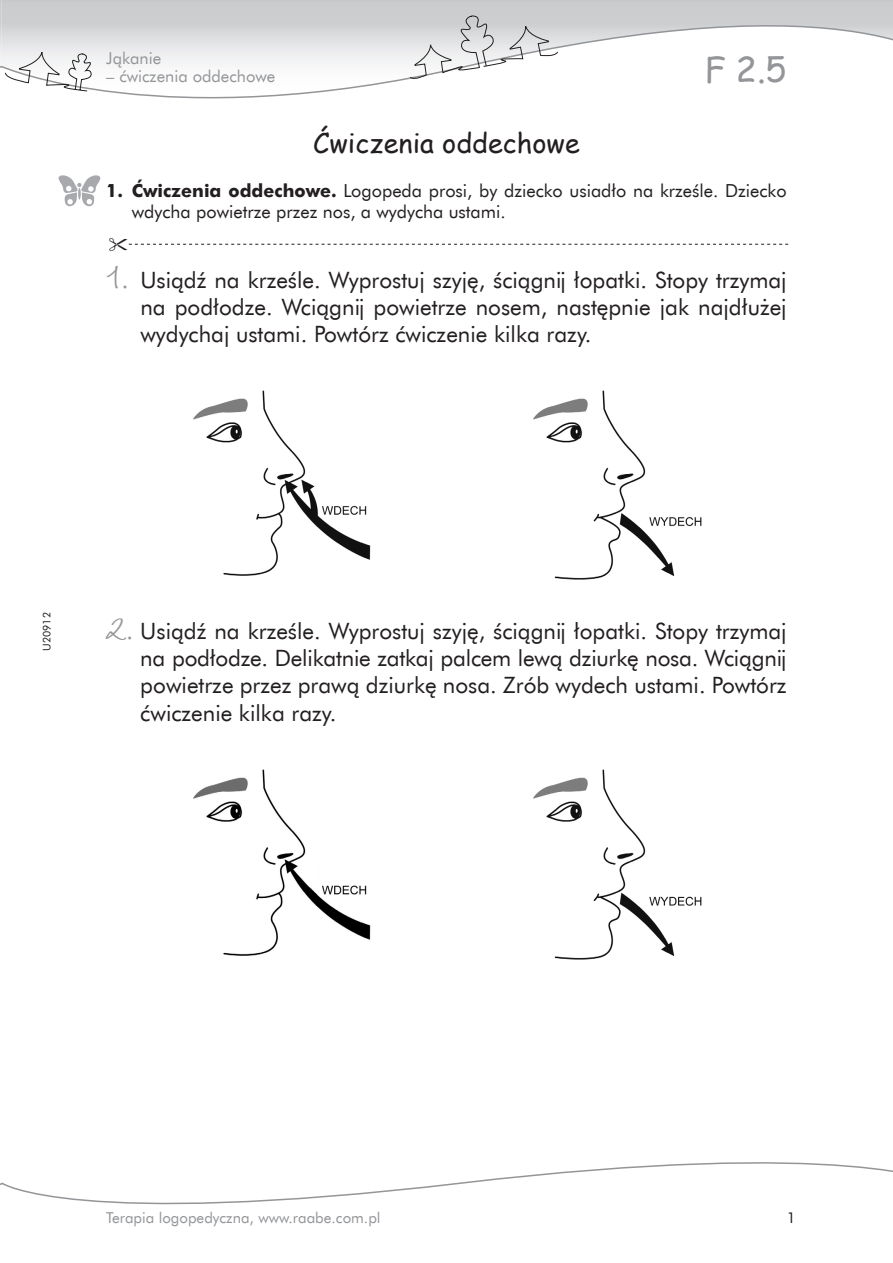
<style>
.page{position:relative;width:893px;height:1263px;background:#fff}
.page>*{position:absolute;margin:0;border:0;box-sizing:border-box;transform-origin:0 0}
.t1{font:34.5px "Comic Sans MS";color:#939598}
.t2{font:27px "Comic Sans MS";color:#231f20}
.t3{font:22.5px/27px "Futura EU Normal";color:#231f20;text-align:justify}
.t4{font:18px/21.6px "Futura EU Normal";color:#231f20}
.t5{font:16.5px "Futura EU Normal";color:#939598}
.t6{font:15px "Futura EU Normal";color:#939598}
.t7{font:15px "Futura EU Normal";color:#231f20}
.t8{font:10.5px "Futura EU Normal";color:#231f20}
.s1{font-family:"Futura EU Bold"}
.s2{font-family:"Wiesbaden Swing Com";font-size:31.5px;color:#939598}
</style>
<div class="page">
<svg style="left:94px;top:0;width:799px;height:99px"></svg>
<svg style="left:410px;top:14px;width:148px;height:67px"></svg>
<svg style="left:0;top:0;width:94px;height:92px"></svg>
<svg style="left:0;top:1162px;width:893px;height:42px"></svg>
<img style="left:59px;top:175px;width:41px;height:31px">
<img style="left:193px;top:390px;width:178px;height:186px">
<img style="left:533px;top:390px;width:169px;height:190px">
<img style="left:193px;top:769px;width:178px;height:187px">
<img style="left:533px;top:769px;width:169px;height:191px">
<svg style="left:128px;top:243px;width:660px;height:2px"></svg>
<p class="t5" style="left:106px;top:48px;width:56px">Jąkanie</p>
<p class="t5" style="left:106px;top:66px;width:171px">– ćwiczenia oddechowe</p>
<h1 class="t1" style="left:705px;top:44px;width:83px">F 2.5</h1>
<p class="t2" style="left:313px;top:124px;width:268px">Ćwiczenia oddechowe</p>
<p class="t4" style="left:132px;top:180px;width:656px;text-indent:-26px"><span class="s1">1. Ćwiczenia oddechowe.</span> Logopeda prosi, by dziecko usiadło na krześle. Dziecko wdycha powietrze przez nos, a wydycha ustami.</p>
<p class="t3" style="left:140px;top:268px;width:648px;text-indent:-34px"><span class="s2">1.</span> Usiądź na krześle. Wyprostuj szyję, ściągnij łopatki. Stopy trzymaj na podłodze. Wciągnij powietrze nosem, następnie jak najdłużej wydychaj ustami. Powtórz ćwiczenie kilka razy.</p>
<p class="t8" style="left:40px;top:651px;width:40px;rotate:-90deg">U20912</p>
<p class="t3" style="left:140px;top:619px;width:648px;text-indent:-34px"><span class="s2">2.</span> Usiądź na krześle. Wyprostuj szyję, ściągnij łopatki. Stopy trzymaj na podłodze. Delikatnie zatkaj palcem lewą dziurkę nosa. Wciągnij powietrze przez prawą dziurkę nosa. Zrób wydech ustami. Powtórz ćwiczenie kilka razy.</p>
<p class="t6" style="left:106px;top:1209px;width:276px">Terapia logopedyczna, www.raabe.com.pl</p>
<p class="t7" style="left:787px;top:1209px;width:10px">1</p>
</div>
